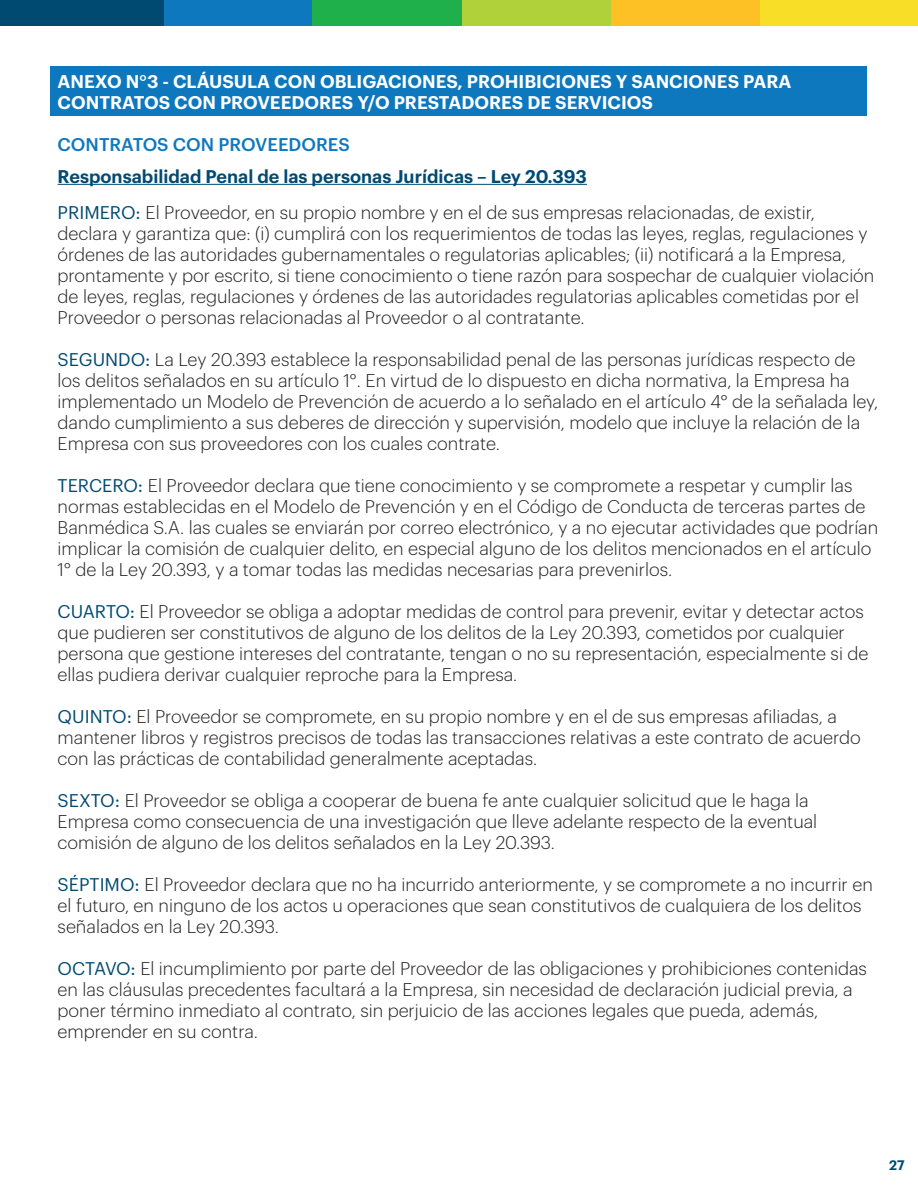
<style>
.page{position:relative;width:918px;height:1188px;background:#fff}
.page>*{position:absolute;margin:0;border:0;box-sizing:border-box;transform-origin:0 0}
.t1{font:300 18px/21px "Graphik";color:#231f20}
.t2{font:600 18px/21px "Graphik";color:#fff}
.t3{font:500 18px "Graphik";color:#0e78bf}
.t4{font:600 13.5px "Graphik";color:#004a72}
.s1{font-weight:600;color:#004a72}
.s2{font-weight:400;color:#004a72}
</style>
<div class="page">
<div style="left:164px;top:0;width:149px;height:26px;background:#0e78bf"></div>
<div style="left:0;top:0;width:164px;height:26px;background:#004a72"></div>
<div style="left:313px;top:0;width:149px;height:26px;background:#20b04b"></div>
<div style="left:462px;top:0;width:149px;height:26px;background:#b0d139"></div>
<div style="left:611px;top:0;width:149px;height:26px;background:#fec125"></div>
<div style="left:760px;top:0;width:158px;height:26px;background:#f9de28"></div>
<div style="left:51px;top:66px;width:816px;height:50px;background:#0e78bf"></div>
<hr style="left:58px;top:184px;width:529px;height:1px;background:#004a72">
<p class="t2" style="left:58px;top:69px;width:735px">ANEXO N°3 - CLÁUSULA CON OBLIGACIONES, PROHIBICIONES Y SANCIONES PARA<br>CONTRATOS CON PROVEEDORES Y/O PRESTADORES DE SERVICIOS</p>
<p class="t3" style="left:58px;top:131px;width:294px">CONTRATOS CON PROVEEDORES</p>
<p class="t1" style="left:58px;top:157px;width:759px;line-height:36px"><span class="s1">Responsabilidad Penal de las personas Jurídicas – Ley 20.393<br></span><span class="s2">PRIMERO:</span> El Proveedor, en su propio nombre y en el de sus empresas relacionadas, de existir,</p>
<p class="t1" style="left:58px;top:221px;width:818px">declara y garantiza que: (i) cumplirá con los requerimientos de todas las leyes, reglas, regulaciones y órdenes de las autoridades gubernamentales o regulatorias aplicables; (ii) notificará a la Empresa, prontamente y por escrito, si tiene conocimiento o tiene razón para sospechar de cualquier violación de leyes, reglas, regulaciones y órdenes de las autoridades regulatorias aplicables cometidas por el Proveedor o personas relacionadas al Proveedor o al contratante.</p>
<p class="t1" style="left:58px;top:347px;width:822px"><span class="s2">SEGUNDO:</span> La Ley 20.393 establece la responsabilidad penal de las personas jurídicas respecto de los delitos señalados en su artículo 1°. En virtud de lo dispuesto en dicha normativa, la Empresa ha implementado un Modelo de Prevención de acuerdo a lo señalado en el artículo 4° de la señalada ley, dando cumplimiento a sus deberes de dirección y supervisión, modelo que incluye la relación de la Empresa con sus proveedores con los cuales contrate.</p>
<p class="t1" style="left:58px;top:473px;width:822px"><span class="s2">TERCERO:</span> El Proveedor declara que tiene conocimiento y se compromete a respetar y cumplir las normas establecidas en el Modelo de Prevención y en el Código de Conducta de terceras partes de Banmédica S.A. las cuales se enviarán por correo electrónico, y a no ejecutar actividades que podrían implicar la comisión de cualquier delito, en especial alguno de los delitos mencionados en el artículo 1° de la Ley 20.393, y a tomar todas las medidas necesarias para prevenirlos.</p>
<p class="t1" style="left:58px;top:599px;width:812px"><span class="s2">CUARTO:</span> El Proveedor se obliga a adoptar medidas de control para prevenir, evitar y detectar actos que pudieren ser constitutivos de alguno de los delitos de la Ley 20.393, cometidos por cualquier persona que gestione intereses del contratante, tengan o no su representación, especialmente si de ellas pudiera derivar cualquier reproche para la Empresa.</p>
<p class="t1" style="left:58px;top:704px;width:805px"><span class="s2">QUINTO:</span> El Proveedor se compromete, en su propio nombre y en el de sus empresas afiliadas, a mantener libros y registros precisos de todas las transacciones relativas a este contrato de acuerdo con las prácticas de contabilidad generalmente aceptadas.</p>
<p class="t1" style="left:58px;top:788px;width:761px"><span class="s2">SEXTO:</span> El Proveedor se obliga a cooperar de buena fe ante cualquier solicitud que le haga la<br>Empresa como consecuencia de una investigación que lleve adelante respecto de la eventual comisión de alguno de los delitos señalados en la Ley 20.393.</p>
<p class="t1" style="left:58px;top:872px;width:817px"><span class="s2">SÉPTIMO:</span> El Proveedor declara que no ha incurrido anteriormente, y se compromete a no incurrir en el futuro, en ninguno de los actos u operaciones que sean constitutivos de cualquiera de los delitos señalados en la Ley 20.393.</p>
<p class="t1" style="left:58px;top:956px;width:811px"><span class="s2">OCTAVO:</span> El incumplimiento por parte del Proveedor de las obligaciones y prohibiciones contenidas en las cláusulas precedentes facultará a la Empresa, sin necesidad de declaración judicial previa, a poner término inmediato al contrato, sin perjuicio de las acciones legales que pueda, además, emprender en su contra.</p>
<p class="t4" style="left:889px;top:1155px;width:17px">27</p>
</div>
